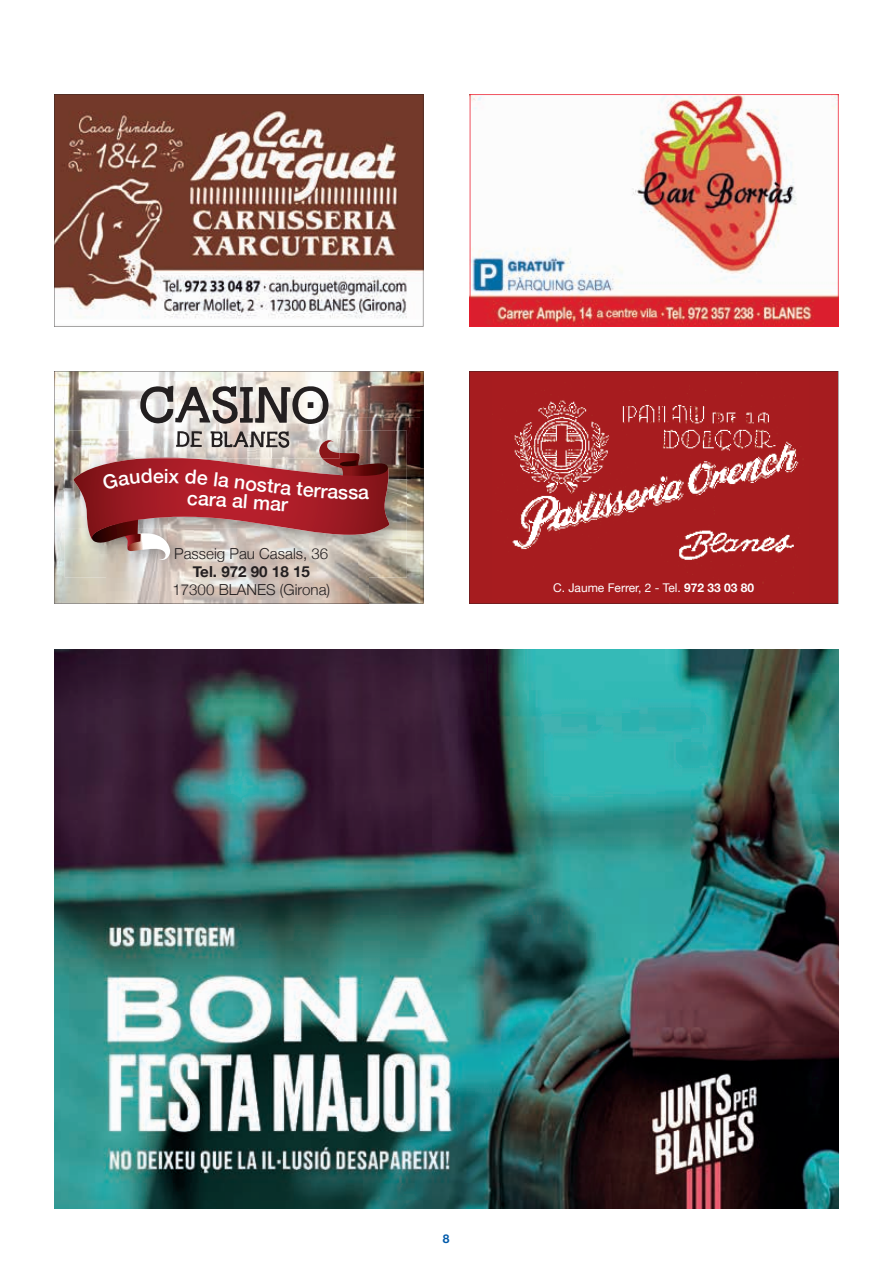
<style>
.page{position:relative;width:893px;height:1263px;background:#fff}
.page>*{position:absolute;margin:0;border:0;box-sizing:border-box;transform-origin:0 0}
.t1{font:500 19.65px "Helvetica Neue";color:#fff}
.t2{font:300 15.15px "Helvetica Neue";color:#231f20}
.t3{font:700 15.15px "Helvetica Neue";color:#231f20}
.t4{font:12px "Helvetica Neue";color:#fff}
.t5{font:700 12px "Helvetica Neue";color:#015aaa}
.s1{font-weight:700}
</style>
<div class="page">
<img style="left:54px;top:649px;width:785px;height:560px">
<svg style="left:470px;top:94px;width:369px;height:233px"></svg>
<svg style="left:54px;top:94px;width:369px;height:233px;fill:#733b2c"></svg>
<img style="left:54px;top:371px;width:369px;height:233px">
<svg style="left:469px;top:371px;width:370px;height:233px;background:#ad2f31"></svg>
<svg style="left:74px;top:431px;width:315px;height:131px;background:#b26f70"></svg>
<p class="t1" style="left:216px;top:463px;width:56px;rotate:7deg">la nos</p>
<p class="t2" style="left:174px;top:541px;width:156px">Passeig Pau Casals, 36</p>
<p class="t3" style="left:193px;top:560px;width:119px">Tel. 972 90 18 15</p>
<p class="t2" style="left:172px;top:577px;width:159px">17300 BLANES (Girona)</p>
<p class="t4" style="left:553px;top:579px;width:203px">C. Jaume Ferrer, 2 - Tel. <span class="s1">972 33 03 80</span></p>
<p class="t5" style="left:443px;top:1229px;width:8px">8</p>
</div>
